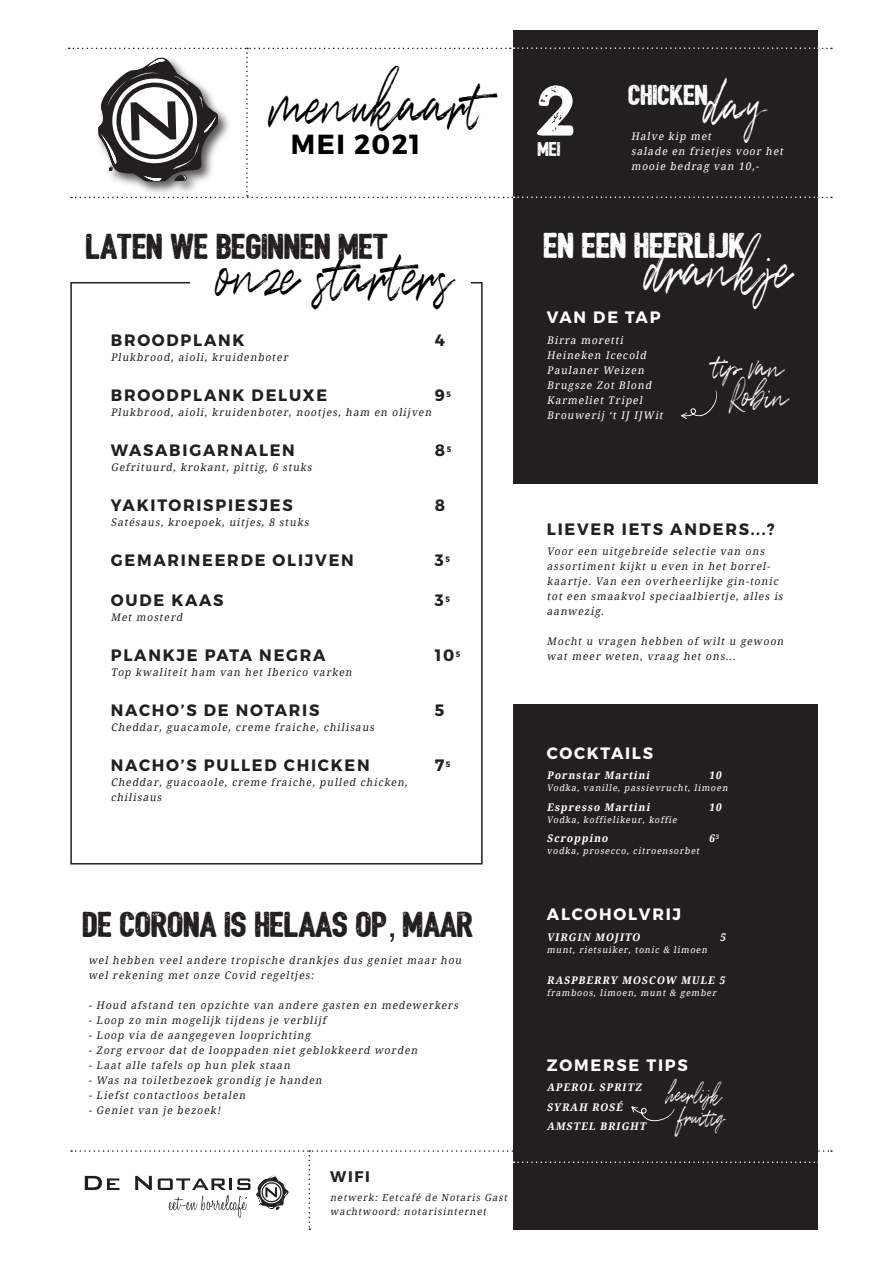
<style>
.page{position:relative;width:893px;height:1263px;background:#fff}
.page>*{position:absolute;margin:0;border:0;box-sizing:border-box;transform-origin:0 0}
.t1{font:84.45px "Quentin";color:#000;scale:.52 1}
.t2{font:79.8px "Quentin";color:#fff;scale:.52 1}
.t3{font:69.3px "Quentin";color:#fff;scale:.52 1}
.t4{font:68.25px "Bushcraft distress";color:#fff}
.t5{font:41.25px "Quentin";color:#fff;scale:.52 1}
.t6{font:34.5px "Bushcraft distress";color:#231f20}
.t7{font:34.5px "Bushcraft distress";color:#fff}
.t8{font:31.35px "Quentin";color:#fff;scale:.52 1}
.t9{font:700 27.6px "Montserrat";letter-spacing:.05em;color:#000}
.t10{font:27.6px "Bushcraft distress";color:#fff}
.t11{font:19.2px "Bushcraft distress";color:#fff}
.t12{font:700 16.5px "Montserrat";letter-spacing:.11em;color:#231f20}
.t13{font:700 16.5px "Montserrat";letter-spacing:.11em;color:#fff}
.t14{font:700 15.45px "Montserrat";color:#231f20}
.t15{font:italic 10.5px/15px "Noto Serif";letter-spacing:.1em;color:#231f20}
.t16{font:italic 10.5px/15px "Noto Serif";color:#fff}
.t17{font:italic 700 10.5px/19.5px "Noto Serif";color:#fff}
.t18{font:italic 9.75px "Noto Serif";color:#231f20}
.t19{font:italic 9px "Noto Serif";letter-spacing:.1em;color:#fff}
</style>
<div class="page">
<div style="left:513px;top:31px;width:304px;height:453px;background:#231f20"></div>
<div style="left:513px;top:705px;width:304px;height:525px;background:#231f20"></div>
<svg style="left:681px;top:390px;width:36px;height:29px"></svg>
<svg style="left:631px;top:1106px;width:43px;height:16px"></svg>
<div style="left:70px;top:282px;width:413px;height:582px;border:2px solid #231f20"></div>
<div style="left:190px;top:239px;width:281px;height:90px;background:#fff"></div>
<svg style="left:69px;top:47px;width:763px;height:151px"></svg>
<svg style="left:71px;top:1150px;width:761px;height:80px"></svg>
<p class="t1" style="left:270px;top:45px;width:411px">menukaart</p>
<p class="t9" style="left:291px;top:127px;width:131px">MEI 2021</p>
<p class="t6" style="left:86px;top:227px;width:304px">LATEN WE BEGINNEN MET</p>
<p class="t1" style="left:218px;top:216px;width:454px">onze starters</p>
<p class="t12" style="left:111px;top:330px;width:135px">BROODPLANK</p>
<p class="t12" style="left:435px;top:330px;width:12px">4</p>
<p class="t15" style="left:111px;top:349px;width:181px">Plukbrood, aioli, kruidenboter</p>
<p class="t12" style="left:111px;top:385px;width:218px">BROODPLANK DELUXE</p>
<p class="t12" style="left:435px;top:385px;width:18px">9<sup>5</sup></p>
<p class="t15" style="left:111px;top:404px;width:324px">Plukbrood, aioli, kruidenboter, nootj es, ham en olijven</p>
<p class="t12" style="left:111px;top:440px;width:186px">WASABIGARNALEN</p>
<p class="t12" style="left:435px;top:440px;width:18px">8<sup>5</sup></p>
<p class="t15" style="left:111px;top:459px;width:205px">Gefrituurd, krokant, pittig, 6 stuks</p>
<p class="t12" style="left:111px;top:495px;width:183px">YAKITORISPIESJES</p>
<p class="t12" style="left:435px;top:495px;width:12px">8</p>
<p class="t15" style="left:111px;top:514px;width:202px">Satésaus, kroepoek, uitj es, 8 stuks</p>
<p class="t12" style="left:111px;top:550px;width:245px">GEMARINEERDE OLIJVEN</p>
<p class="t12" style="left:435px;top:550px;width:17px">3<sup>5</sup></p>
<p class="t12" style="left:111px;top:590px;width:114px">OUDE KAAS</p>
<p class="t12" style="left:435px;top:590px;width:17px">3<sup>5</sup></p>
<p class="t15" style="left:111px;top:609px;width:76px">Met mosterd</p>
<p class="t12" style="left:111px;top:645px;width:216px">PLANKJE PATA NEGRA</p>
<p class="t12" style="left:435px;top:645px;width:27px">10<sup>5</sup></p>
<p class="t15" style="left:111px;top:664px;width:245px">Top kwaliteit ham van het Iberico varken</p>
<p class="t12" style="left:111px;top:700px;width:210px">NACHO’S DE NOTARIS</p>
<p class="t12" style="left:435px;top:700px;width:11px">5</p>
<p class="t15" style="left:111px;top:719px;width:267px">Cheddar, guacamole, creme fraiche, chilisaus</p>
<p class="t12" style="left:111px;top:755px;width:260px">NACHO’S PULLED CHICKEN</p>
<p class="t12" style="left:435px;top:755px;width:17px">7<sup>5</sup></p>
<p class="t15" style="left:111px;top:774px;width:301px">Cheddar, guacoaole, creme fraiche, pulled chicken,</p>
<p class="t15" style="left:111px;top:789px;width:55px">chilisaus</p>
<p class="t6" style="left:83px;top:905px;width:392px">DE CORONA IS HELAAS OP, MAAR</p>
<p class="t15" style="left:88px;top:952px;width:377px">wel hebben veel andere tropische drankj es dus geniet maar hou wel rekening met onze Covid regeltj es:</p>
<p class="t15" style="left:88px;top:997px;width:374px">- Houd afstand ten opzichte van andere gasten en medewerkers</p>
<p class="t15" style="left:88px;top:1012px;width:239px">- Loop zo min mogelijk tij dens j e verblijf</p>
<p class="t15" style="left:88px;top:1027px;width:226px">- Loop via de aangegeven looprichting</p>
<p class="t15" style="left:88px;top:1042px;width:333px">- Zorg ervoor dat de looppaden niet geblokkeerd worden</p>
<p class="t15" style="left:88px;top:1057px;width:205px">- Laat alle tafels op hun plek staan</p>
<p class="t15" style="left:88px;top:1072px;width:237px">- Was na toiletbezoek grondig j e handen</p>
<p class="t15" style="left:88px;top:1087px;width:161px">- Liefst contactloos betalen</p>
<p class="t15" style="left:88px;top:1102px;width:136px">- Geniet van j e bezoek!</p>
<p class="t14" style="left:330px;top:1167px;width:41px">WIFI</p>
<p class="t18" style="left:330px;top:1191px;width:181px">netwerk: Eetcafé de Notaris Gast</p>
<p class="t18" style="left:330px;top:1205px;width:160px">wachtwoord: notarisinternet</p>
<p class="t4" style="left:537px;top:72px;width:40px">2</p>
<p class="t11" style="left:538px;top:138px;width:24px">MEI</p>
<p class="t3" style="left:705px;top:56px;width:118px">day</p>
<p class="t10" style="left:628px;top:80px;width:81px">CHICKEN</p>
<p class="t16" style="left:631px;top:129px;width:156px">Halve kip met<br>salade en frietj es voor het mooie bedrag van 10,-</p>
<p class="t7" style="left:544px;top:226px;width:204px">EN EEN HEERLIJK</p>
<p class="t2" style="left:646px;top:213px;width:282px">drankje</p>
<p class="t13" style="left:547px;top:307px;width:115px">VAN DE TAP</p>
<p class="t16" style="left:547px;top:332px;width:80px">Birra moretti</p>
<p class="t16" style="left:547px;top:347px;width:103px">Heineken Icecold</p>
<p class="t16" style="left:547px;top:362px;width:101px">Paulaner Weizen</p>
<p class="t16" style="left:547px;top:377px;width:108px">Brugsze Zot Blond</p>
<p class="t16" style="left:547px;top:392px;width:99px">Karmeliet Tripel</p>
<p class="t16" style="left:547px;top:407px;width:120px">Brouwerij ‘t IJ IJWit</p>
<p class="t5" style="left:715px;top:337px;width:136px;rotate:2deg">tip van</p>
<p class="t5" style="left:730px;top:367px;width:115px;rotate:2deg">Robin</p>
<p class="t12" style="left:547px;top:518px;width:229px">LIEVER IETS ANDERS...?</p>
<p class="t15" style="left:547px;top:543px;width:240px">Voor een uitgebreide selectie van ons assortiment kijkt u even in het borrel&shy;kaartj e. Van een overheerlijke gin-tonic tot een smaakvol speciaalbiertj e, alles is aanwezig.</p>
<p class="t15" style="left:547px;top:633px;width:241px">Mocht u vragen hebben of wilt u gewoon wat meer weten, vraag het ons...</p>
<p class="t13" style="left:547px;top:743px;width:108px">COCKTAILS</p>
<p class="t17" style="left:547px;top:765px;width:107px">Pornstar Martini</p>
<p class="t17" style="left:709px;top:765px;width:16px">10</p>
<p class="t19" style="left:547px;top:782px;width:184px">Vodka, vanille, passievrucht, limoen</p>
<p class="t17" style="left:547px;top:797px;width:107px">Espresso Martini</p>
<p class="t17" style="left:709px;top:797px;width:16px">10</p>
<p class="t19" style="left:547px;top:813px;width:134px">Vodka, koffielikeur, koffie</p>
<p class="t17" style="left:547px;top:828px;width:65px">Scroppino</p>
<p class="t17" style="left:709px;top:828px;width:13px">6<sup>5</sup></p>
<p class="t19" style="left:547px;top:845px;width:156px">vodka, prosecco, citroensorbet</p>
<p class="t13" style="left:547px;top:904px;width:136px">ALCOHOLVRIJ</p>
<p class="t17" style="left:547px;top:927px;width:97px">VIRGIN MOJITO</p>
<p class="t17" style="left:720px;top:927px;width:10px">5</p>
<p class="t19" style="left:547px;top:943px;width:164px">munt, rietsuiker, tonic &amp; limoen</p>
<p class="t17" style="left:547px;top:970px;width:182px">RASPBERRY MOSCOW MULE 5</p>
<p class="t19" style="left:547px;top:987px;width:173px">framboos, limoen, munt &amp; gember</p>
<p class="t13" style="left:547px;top:1054px;width:142px">ZOMERSE TIPS</p>
<p class="t17" style="left:547px;top:1077px;width:99px">APEROL SPRITZ</p>
<p class="t17" style="left:547px;top:1097px;width:103px">SYRAH ROSÉ<br>AMSTEL BRIGHT</p>
<p class="t8" style="left:668px;top:1072px;width:106px;rotate:2deg">heerlijk</p>
<p class="t8" style="left:680px;top:1094px;width:89px;rotate:2deg">fruitig</p>
</div>
